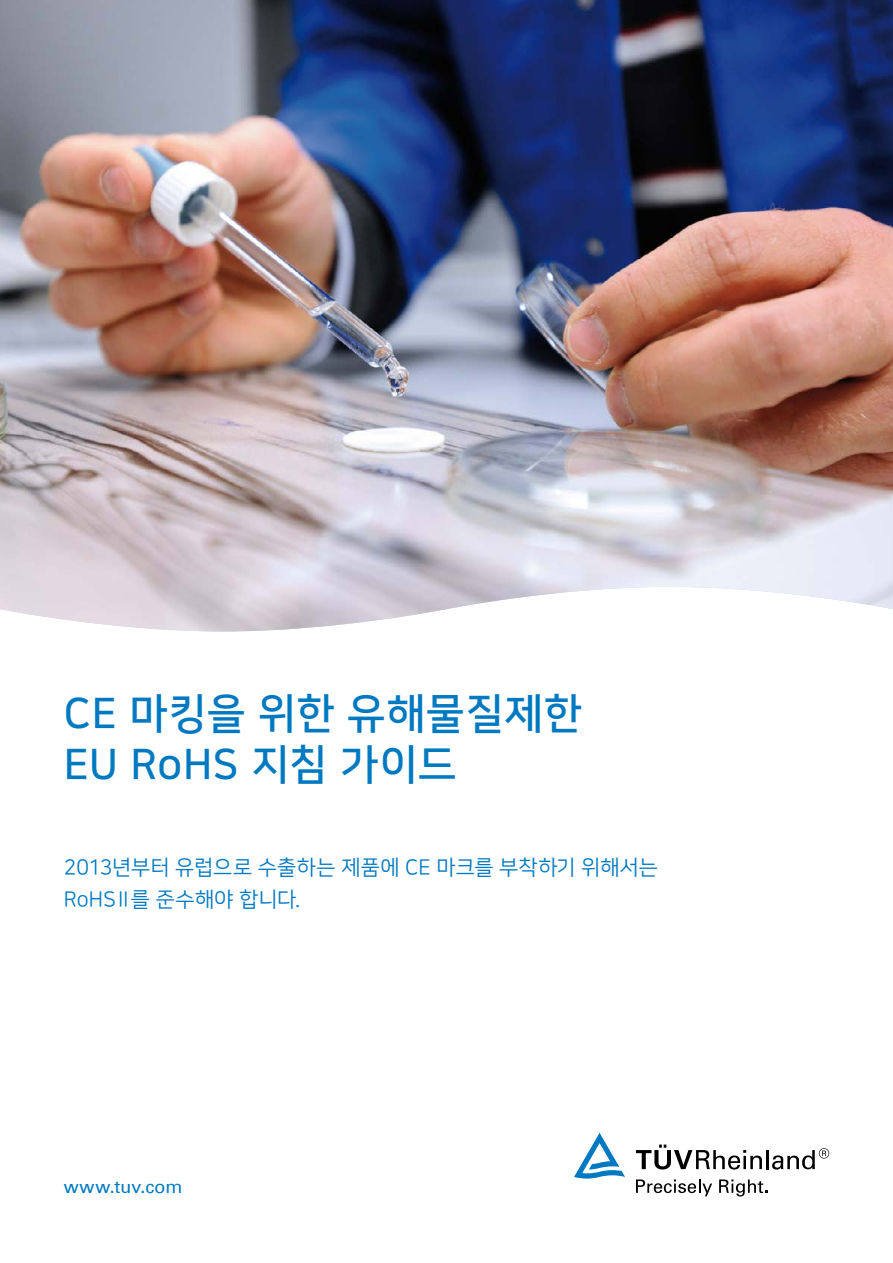
<style>
.page{position:relative;width:893px;height:1263px;background:#fff}
.page>*{position:absolute;margin:0;border:0;box-sizing:border-box;transform-origin:0 0}
.t1{font:42px/51px "Nanum Square B";letter-spacing:.015em;color:#0079c1}
.t2{font:21px/32px "Nanum Square R";color:#0079c1}
.t3{font:18px "Univers Com 55 Roman";letter-spacing:.01em;color:#0079c1}
</style>
<div class="page">
<svg style="left:636px;top:1144px;width:126px;height:25px"></svg>
<hr style="left:766px;top:1150px;width:3px;height:19px;background:#000">
<svg style="left:772px;top:1148px;width:57px;height:21px"></svg>
<svg style="left:574px;top:1133px;width:51px;height:45px"></svg>
<svg style="left:636px;top:1179px;width:76px;height:17px"></svg>
<svg style="left:719px;top:1179px;width:48px;height:17px"></svg>
<img style="left:0;top:0;width:893px;height:631px">
<h1 class="t1" style="left:64px;top:689px;width:520px">CE 마킹을 위한 유해물질제한<br>EU RoHS 지침 가이드</h1>
<p class="t2" style="left:64px;top:852px;width:596px">2013년부터 유럽으로 수출하는 제품에 CE 마크를 부착하기 위해서는<br>RoHSⅡ를 준수해야 합니다.</p>
<p class="t3" style="left:64px;top:1175px;width:120px">www.tuv.com</p>
</div>
